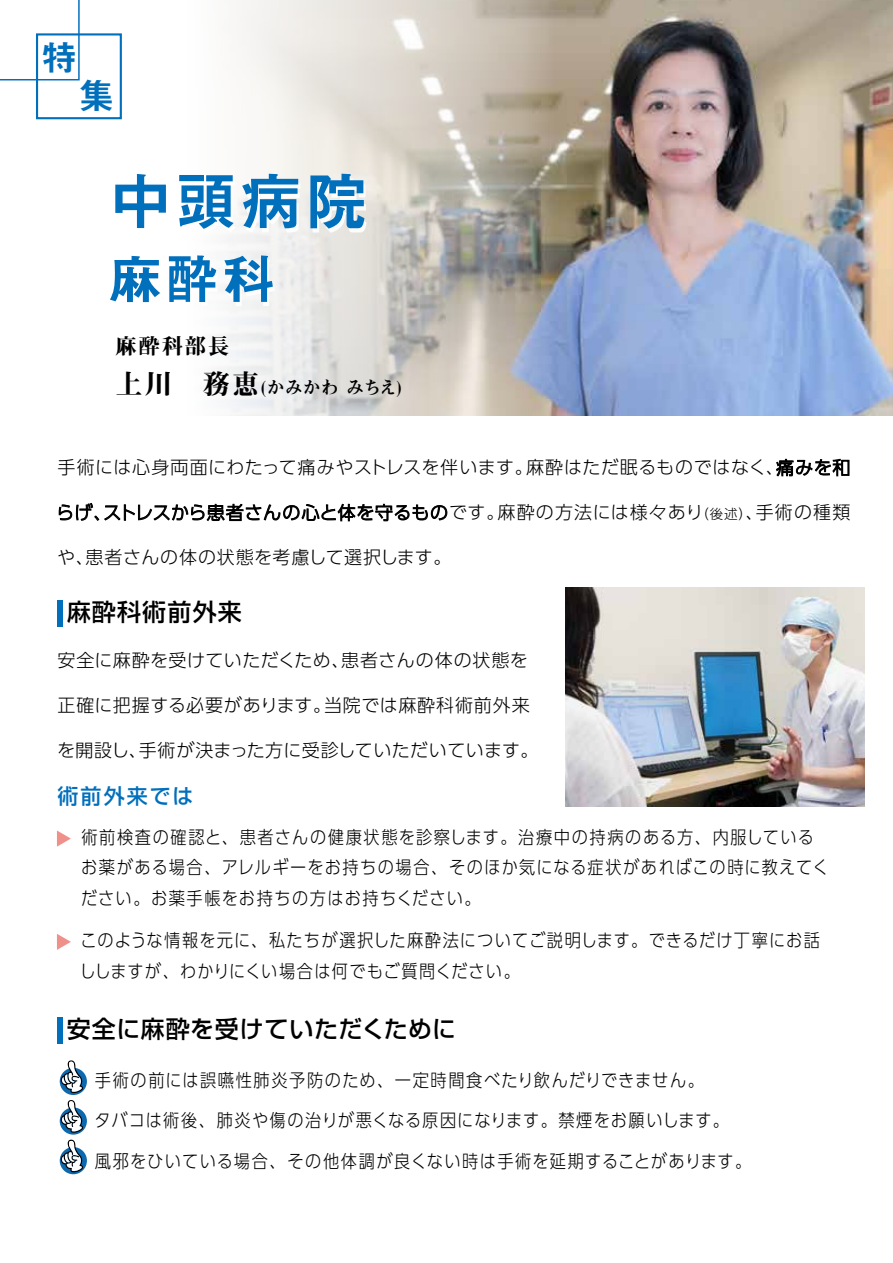
<style>
.page{position:relative;width:893px;height:1263px;background:#fff}
.page>*{position:absolute;margin:0;border:0;box-sizing:border-box;transform-origin:0 0}
.t1{font:63px "Midashi Go Pro MB31";color:#006fbc}
.t2{font:54px "Midashi Go Pro MB31";color:#006fbc}
.t3{font:35.85px/37.3px "Midashi Go Pro MB31";color:#006fbc}
.t4{font:500 24px "Shin Go Pro";letter-spacing:.03em;color:#000}
.t5{font:500 24px "Shin Go Pro";letter-spacing:.05em;color:#000}
.t6{font:21.45px "Midashi Min Pro MA31";letter-spacing:.08em;color:#000}
.t7{font:500 21px "Shin Go Pro";letter-spacing:.1em;color:#006fbc}
.t8{font:300 18px "UD Shin Go Pr 6 N";letter-spacing:.05em;color:#000}
.t9{font:300 18px/30.6px "UD Shin Go Pr 6 N";letter-spacing:.09em;color:#000;scale:.9 1}
.t10{font:300 18px/30.6px "UD Shin Go Pr 6 N";letter-spacing:.05em;color:#000;scale:.9 1}
.t11{font:300 18px "UD Shin Go Pr 6 N";letter-spacing:.08em;color:#000;scale:.9 1}
.t12{font:300 18px "UD Shin Go Pr 6 N";letter-spacing:.1em;color:#000;scale:.9 1}
.t13{font:300 18px "UD Shin Go Pr 6 N";letter-spacing:.02em;color:#000}
.t14{font:300 18px "UD Shin Go Pr 6 N";letter-spacing:.025em;color:#000}
.t15{font:300 18px "UD Shin Go Pr 6 N";letter-spacing:.03em;color:#000}
.t16{font:18px "Midashi Min Pro MA31";letter-spacing:-.005em;color:#000}
.s1{font-size:27px}
.s2{font-size:13.5px}
</style>
<div class="page">
<img style="left:788px;top:0;width:105px;height:415px">
<img style="left:218px;top:0;width:570px;height:416px">
<div style="left:36px;top:33px;width:86px;height:86px;border:2px solid #006fbc"></div>
<svg style="left:0;top:0;width:80px;height:81px"></svg>
<svg style="left:776px;top:459px;width:73px;height:18px"></svg>
<svg style="left:59px;top:503px;width:388px;height:18px"></svg>
<div style="left:57px;top:600px;width:5px;height:27px;background:#006fbc"></div>
<div style="left:57px;top:1018px;width:5px;height:26px;background:#006fbc"></div>
<svg style="left:57px;top:830px;width:14px;height:17px"></svg>
<svg style="left:57px;top:934px;width:14px;height:16px"></svg>
<img style="left:565px;top:588px;width:300px;height:219px">
<svg style="left:60px;top:1068px;width:27px;height:27px"></svg>
<svg style="left:61px;top:1060px;width:22px;height:33px"></svg>
<svg style="left:60px;top:1107px;width:27px;height:28px"></svg>
<svg style="left:61px;top:1100px;width:22px;height:33px"></svg>
<svg style="left:60px;top:1147px;width:27px;height:27px"></svg>
<svg style="left:61px;top:1139px;width:22px;height:33px"></svg>
<h3 class="t3" style="left:41px;top:35px;width:75px">特　集</h3>
<h1 class="t1" style="left:109px;top:151px;width:261px">中頭病院</h1>
<h2 class="t2" style="left:109px;top:236px;width:168px">麻酔科</h2>
<p class="t6" style="left:115px;top:329px;width:116px">麻酔科部長</p>
<p class="t16" style="left:115px;top:373px;width:288px"><span class="s1">上川　務恵</span>(かみかわ みちえ)</p>
<p class="t8" style="left:58px;top:453px;width:794px">手術には心身両面にわたって痛みやストレスを伴います。麻酔はただ眠るものではなく、痛みを和</p>
<p class="t8" style="left:56px;top:498px;width:796px">らげ、ストレスから患者さんの心と体を守るものです。麻酔の方法には様々あり<span class="s2">（後述）</span>、手術の種類</p>
<p class="t15" style="left:57px;top:543px;width:396px">や、患者さんの体の状態を考慮して選択します。</p>
<h3 class="t5" style="left:67px;top:593px;width:177px">麻酔科術前外来</h3>
<p class="t14" style="left:58px;top:645px;width:472px">安全に麻酔を受けていただくため、患者さんの体の状態を</p>
<p class="t8" style="left:58px;top:690px;width:474px">正確に把握する必要があります。当院では麻酔科術前外来</p>
<p class="t13" style="left:57px;top:735px;width:483px">を開設し、手術が決まった方に受診していただいています。</p>
<p class="t7" style="left:58px;top:779px;width:137px">術前外来では</p>
<p class="t9" style="left:81px;top:821px;width:832px">術前検査の確認と、患者さんの健康状態を診察します。治療中の持病のある方、内服しているお薬がある場合、アレルギーをお持ちの場合、そのほか気になる症状があればこの時に教えてください。お薬手帳をお持ちの方はお持ちください。</p>
<p class="t10" style="left:80px;top:924px;width:824px">このような情報を元に、私たちが選択した麻酔法についてご説明します。できるだけ丁寧にお話ししますが、わかりにくい場合は何でもご質問ください。</p>
<h3 class="t4" style="left:67px;top:1009px;width:391px">安全に麻酔を受けていただくために</h3>
<p class="t12" style="left:95px;top:1066px;width:678px">手術の前には誤嚥性肺炎予防のため、一定時間食べたり飲んだりできません。</p>
<p class="t10" style="left:94px;top:1105px;width:707px">タバコは術後、肺炎や傷の治りが悪くなる原因になります。禁煙をお願いします。</p>
<p class="t11" style="left:95px;top:1147px;width:731px">風邪をひいている場合、その他体調が良くない時は手術を延期することがあります。</p>
</div>
